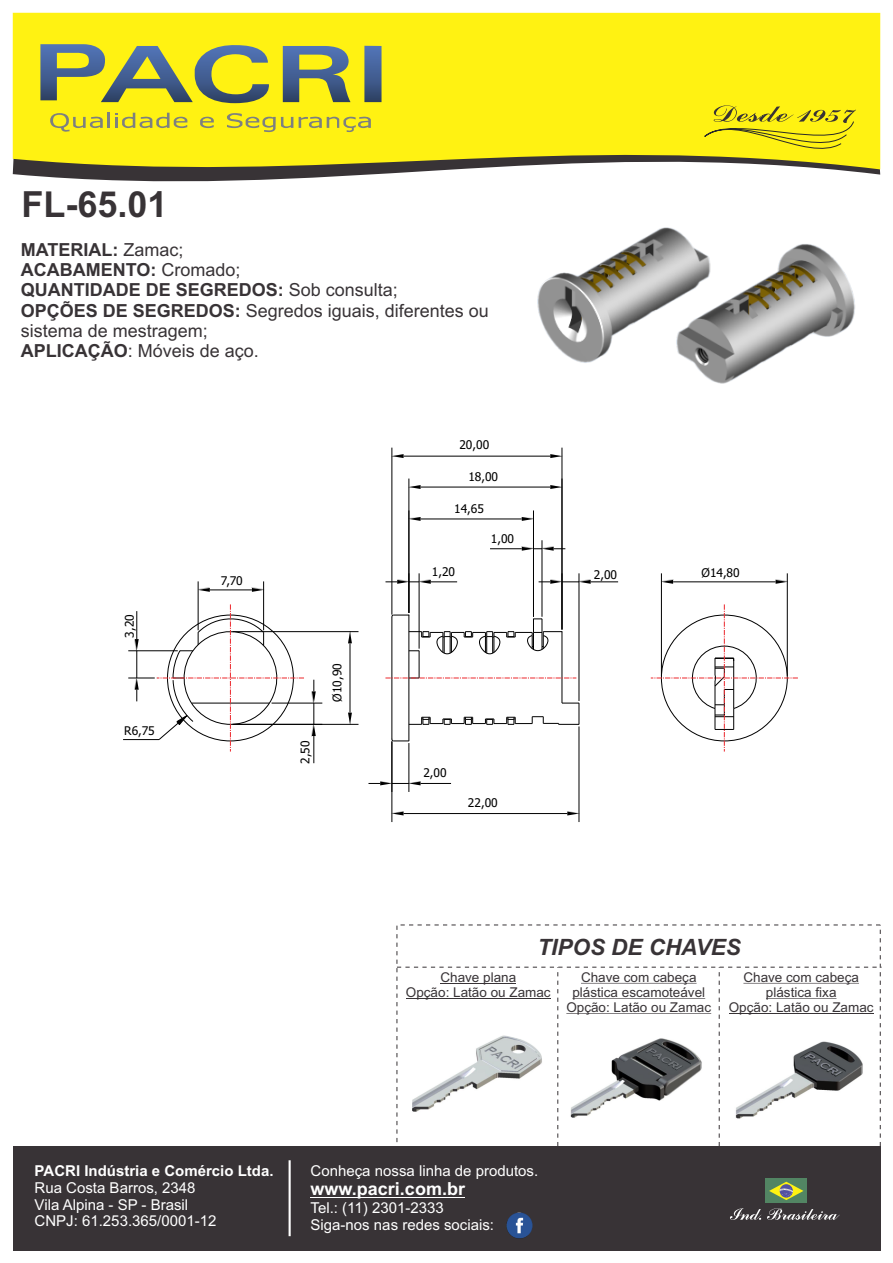
<style>
.page{position:relative;width:893px;height:1263px;background:#fff}
.page>*{position:absolute;margin:0;border:0;box-sizing:border-box;transform-origin:0 0}
.t1{font:700 36px "Arial";color:#383336}
.t2{font:italic 700 22.5px "Arial";color:#383336}
.t3{font:18px/20.1px "Arial";color:#383336}
.t4{font:700 18px "Arial";color:#fff}
.t5{font:15px/16.8px "Arial";color:#fff}
.t6{font:700 15px "Arial";color:#fff}
.t7{font:13.5px/15.1px "Arial";color:#383336;text-align:center}
.t8{font:12px "Tahoma";color:#000}
.s1{font-weight:700}
</style>
<div class="page">
<div style="left:13px;top:1146px;width:867px;height:104px;background:#383336"></div>
<svg style="left:13px;top:13px;width:867px;height:169px;fill:#fff212"></svg>
<svg style="left:689px;top:105px;width:167px;height:59px"></svg>
<svg style="left:40px;top:44px;width:230px;height:59px"></svg>
<svg style="left:283px;top:46px;width:68px;height:56px"></svg>
<div style="left:364px;top:46px;width:18px;height:56px;background:linear-gradient(to bottom,#5478bc,#304569)"></div>
<svg style="left:50px;top:113px;width:137px;height:19px"></svg>
<svg style="left:200px;top:117px;width:14px;height:11px"></svg>
<svg style="left:299px;top:117px;width:72px;height:15px"></svg>
<svg style="left:227px;top:113px;width:66px;height:19px"></svg>
<div style="left:765px;top:1179px;width:42px;height:24px;background:#528563"></div>
<svg style="left:769px;top:1182px;width:34px;height:18px"></svg>
<svg style="left:730px;top:1208px;width:110px;height:12px"></svg>
<img style="left:506px;top:1212px;width:27px;height:27px">
<hr style="left:311px;top:1197px;width:154px;height:1px;background:#fff">
<hr style="left:289px;top:1160px;width:2px;height:76px;background:#fff">
<svg style="left:397px;top:925px;width:485px;height:221px"></svg>
<img style="left:412px;top:1035px;width:131px;height:78px">
<img style="left:570px;top:1037px;width:134px;height:82px">
<img style="left:734px;top:1040px;width:131px;height:80px">
<img style="left:450px;top:154px;width:356px;height:209px">
<img style="left:583px;top:188px;width:272px;height:196px">
<hr style="left:562px;top:632px;width:1px;height:71px;background:#000">
<hr style="left:409px;top:615px;width:1px;height:126px;background:#000">
<hr style="left:392px;top:617px;width:1px;height:122px;background:#000">
<hr style="left:123px;top:739px;width:36px;height:1px;background:#000">
<hr style="left:198px;top:581px;width:1px;height:49px;background:#000">
<hr style="left:263px;top:581px;width:1px;height:49px;background:#000">
<hr style="left:210px;top:590px;width:42px;height:1px;background:#000">
<svg style="left:198px;top:588px;width:12px;height:4px"></svg>
<hr style="left:233px;top:724px;width:125px;height:1px;background:#000">
<hr style="left:233px;top:631px;width:125px;height:1px;background:#000">
<hr style="left:350px;top:643px;width:1px;height:70px;background:#000">
<svg style="left:348px;top:713px;width:4px;height:11px"></svg>
<hr style="left:272px;top:703px;width:50px;height:1px;background:#000">
<hr style="left:419px;top:573px;width:1px;height:76px;background:#000">
<hr style="left:542px;top:540px;width:1px;height:77px;background:#000">
<hr style="left:490px;top:548px;width:32px;height:1px;background:#000">
<hr style="left:409px;top:743px;width:1px;height:49px;background:#000">
<hr style="left:421px;top:783px;width:30px;height:1px;background:#000">
<hr style="left:533px;top:510px;width:1px;height:107px;background:#000">
<hr style="left:421px;top:519px;width:101px;height:1px;background:#000">
<svg style="left:410px;top:517px;width:11px;height:4px"></svg>
<hr style="left:579px;top:573px;width:1px;height:128px;background:#000">
<hr style="left:409px;top:478px;width:1px;height:135px;background:#000">
<hr style="left:421px;top:487px;width:129px;height:1px;background:#000">
<svg style="left:409px;top:485px;width:12px;height:4px"></svg>
<hr style="left:392px;top:741px;width:1px;height:81px;background:#000">
<hr style="left:579px;top:726px;width:1px;height:96px;background:#000">
<hr style="left:404px;top:813px;width:163px;height:1px;background:#000">
<svg style="left:392px;top:811px;width:12px;height:4px"></svg>
<hr style="left:392px;top:448px;width:1px;height:167px;background:#000">
<hr style="left:562px;top:448px;width:1px;height:181px;background:#000">
<hr style="left:404px;top:456px;width:146px;height:1px;background:#000">
<svg style="left:392px;top:454px;width:12px;height:4px"></svg>
<hr style="left:661px;top:573px;width:1px;height:103px;background:#000">
<hr style="left:787px;top:573px;width:1px;height:103px;background:#000">
<hr style="left:673px;top:582px;width:103px;height:1px;background:#000">
<svg style="left:661px;top:580px;width:12px;height:4px"></svg>
<svg style="left:252px;top:588px;width:12px;height:4px"></svg>
<svg style="left:348px;top:631px;width:4px;height:12px"></svg>
<svg style="left:312px;top:680px;width:4px;height:83px"></svg>
<svg style="left:385px;top:580px;width:72px;height:4px"></svg>
<svg style="left:522px;top:547px;width:43px;height:4px"></svg>
<svg style="left:368px;top:781px;width:53px;height:4px"></svg>
<svg style="left:522px;top:517px;width:11px;height:4px"></svg>
<svg style="left:539px;top:580px;width:79px;height:4px"></svg>
<svg style="left:550px;top:485px;width:12px;height:4px"></svg>
<svg style="left:391px;top:739px;width:18px;height:3px"></svg>
<svg style="left:409px;top:703px;width:171px;height:22px"></svg>
<svg style="left:567px;top:811px;width:12px;height:4px"></svg>
<svg style="left:550px;top:454px;width:12px;height:4px"></svg>
<svg style="left:776px;top:580px;width:12px;height:4px"></svg>
<svg style="left:128px;top:604px;width:176px;height:147px"></svg>
<svg style="left:651px;top:604px;width:147px;height:147px"></svg>
<svg style="left:385px;top:615px;width:191px;height:64px"></svg>
<h1 class="t1" style="left:22px;top:191px;width:148px">FL-65.01</h1>
<p class="t3" style="left:21px;top:241px;width:470px"><span class="s1">MATERIAL:</span> Zamac;<br><span class="s1">ACABAMENTO:</span> Cromado;<br><span class="s1">QUANTIDADE DE SEGREDOS:</span> Sob consulta;<br><span class="s1">OPÇÕES DE SEGREDOS:</span> Segredos iguais, diferentes ou sistema de mestragem;<br><span class="s1">APLICAÇÃO</span>: Móveis de aço.</p>
<p class="t8" style="left:459px;top:440px;width:31px">20,00</p>
<p class="t8" style="left:468px;top:472px;width:31px">18,00</p>
<p class="t8" style="left:125px;top:637px;width:25px;rotate:-90deg">3,20</p>
<p class="t8" style="left:124px;top:726px;width:32px">R6,75</p>
<p class="t8" style="left:221px;top:576px;width:24px">7,70</p>
<p class="t8" style="left:300px;top:764px;width:25px;rotate:-90deg">2,50</p>
<p class="t8" style="left:332px;top:702px;width:40px;rotate:-90deg">Ø10,90</p>
<p class="t8" style="left:454px;top:504px;width:31px">14,65</p>
<p class="t8" style="left:432px;top:567px;width:25px">1,20</p>
<p class="t8" style="left:491px;top:534px;width:25px">1,00</p>
<p class="t8" style="left:423px;top:768px;width:25px">2,00</p>
<p class="t8" style="left:468px;top:798px;width:31px">22,00</p>
<p class="t8" style="left:594px;top:569px;width:25px">2,00</p>
<p class="t8" style="left:701px;top:567px;width:40px">Ø14,80</p>
<p class="t2" style="left:537px;top:938px;width:205px">TIPOS DE CHAVES</p>
<p class="t7" style="left:406px;top:971px;width:146px">Chave plana<br>Opção: Latão ou Zamac</p>
<p class="t7" style="left:566px;top:970px;width:146px">Chave com cabeça plástica escamoteável<br>Opção: Latão ou Zamac</p>
<p class="t7" style="left:729px;top:970px;width:146px">Chave com cabeça plástica fixa<br>Opção: Latão ou Zamac</p>
<p class="t6" style="left:35px;top:1165px;width:240px">PACRI Indústria e Comércio Ltda.</p>
<p class="t5" style="left:35px;top:1180px;width:183px">Rua Costa Barros, 2348<br>Vila Alpina - SP - Brasil<br>CNPJ: 61.253.365/0001-12</p>
<p class="t5" style="left:311px;top:1164px;width:229px">Conheça nossa linha de produtos.</p>
<p class="t4" style="left:311px;top:1182px;width:156px">www.pacri.com.br</p>
<p class="t5" style="left:311px;top:1200px;width:185px">Tel.: (11) 2301-2333<br>Siga-nos nas redes sociais:</p>
</div>
